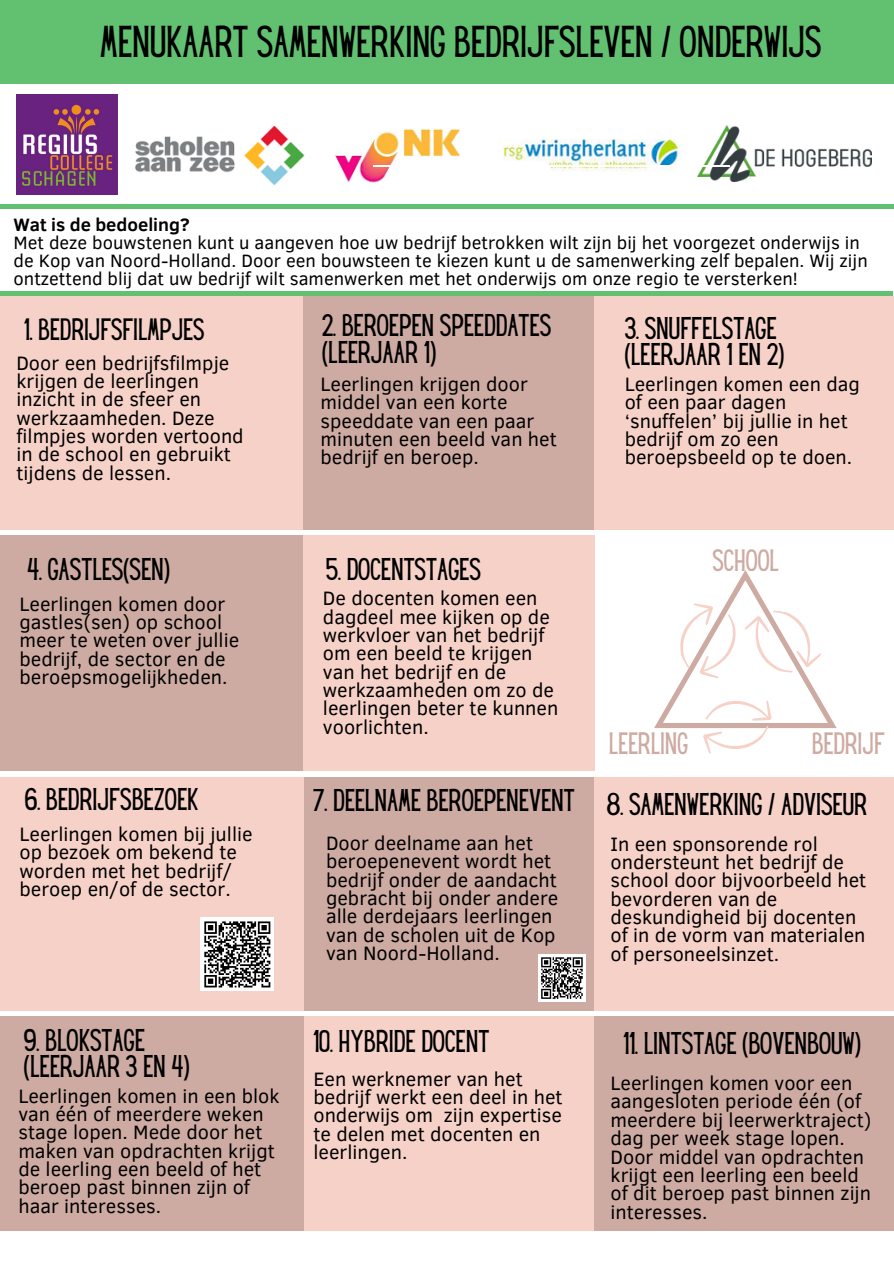
<style>
.page{position:relative;width:894px;height:1264px;background:#fff}
.page>*{position:absolute;margin:0;border:0;box-sizing:border-box;transform-origin:0 0}
.t1{font:39px "Hey Gotcha";color:#000}
.t2{font:27.45px/26.4px "Hey Gotcha";color:#000}
.t3{font:27px "Hey Gotcha";color:#cdaba2}
.t4{font:27px "Hey Gotcha";color:#000}
.t5{font:19.8px/18.3px "Clear Sans";color:#000}
.t6{font:18.3px/18px "Clear Sans";color:#000}
.t7{font:700 18.3px "Clear Sans";color:#000}
</style>
<div class="page">
<img style="left:135px;top:126px;width:170px;height:59px">
<img style="left:335px;top:128px;width:125px;height:55px">
<img style="left:697px;top:126px;width:173px;height:56px">
<img style="left:498px;top:139px;width:182px;height:33px">
<div style="left:0;top:0;width:893px;height:84px;background:#61c171"></div>
<div style="left:0;top:296px;width:893px;height:233px;background:#f6d1c7"></div>
<div style="left:303px;top:296px;width:291px;height:233px;background:#cdaba2"></div>
<div style="left:0;top:535px;width:594px;height:235px;background:#cdaba2"></div>
<div style="left:303px;top:535px;width:291px;height:235px;background:#f6d1c7"></div>
<div style="left:0;top:777px;width:893px;height:234px;background:#f6d1c7"></div>
<div style="left:304px;top:777px;width:290px;height:234px;background:#cdaba2"></div>
<div style="left:0;top:1016px;width:893px;height:214px;background:#cdaba2"></div>
<div style="left:304px;top:1016px;width:290px;height:214px;background:#f6d1c7"></div>
<img style="left:16px;top:94px;width:102px;height:100px">
<div style="left:201px;top:917px;width:73px;height:74px;background:#fff"></div>
<svg style="left:204px;top:921px;width:67px;height:67px"></svg>
<div style="left:538px;top:954px;width:47px;height:47px;background:#fff"></div>
<svg style="left:541px;top:957px;width:42px;height:42px"></svg>
<svg style="left:654px;top:570px;width:182px;height:184px"></svg>
<hr style="left:373px;top:165px;width:356px;height:1px;background:#fff">
<hr style="left:0;top:205px;width:892px;height:4px;background:#61c171">
<hr style="left:0;top:291px;width:892px;height:4px;background:#61c171">
<p class="t1" style="left:100px;top:26px;width:721px">MENUKAART SAMENWERKING BEDRIJFSLEVEN / ONDERWIJS</p>
<p class="t7" style="left:14px;top:212px;width:177px">Wat is de bedoeling?</p>
<p class="t6" style="left:14px;top:233px;width:855px">Met deze bouwstenen kunt u aangeven hoe uw bedrijf betrokken wilt zijn bij het voorgezet onderwijs in de Kop van Noord-Holland. Door een bouwsteen te kiezen kunt u de samenwerking zelf bepalen. Wij zijn ontzettend blij dat uw bedrijf wilt samenwerken met het onderwijs om onze regio te versterken!</p>
<p class="t4" style="left:24px;top:318px;width:181px">1. BEDRIJFSFILMPJES</p>
<h2 class="t5" style="left:16px;top:352px;width:229px">Door een bedrijfsfilmpje krijgen de leerlingen inzicht in de sfeer en werkzaamheden. Deze filmpjes worden vertoond in de school en gebruikt tijdens de lessen.</h2>
<p class="t2" style="left:27px;top:559px;width:144px">4. GASTLES(SEN)</p>
<p class="t5" style="left:19px;top:593px;width:221px">Leerlingen komen door gastles(sen) op school meer te weten over jullie bedrijf, de sector en de beroepsmogelijkheden.</p>
<p class="t2" style="left:25px;top:788px;width:174px">6. BEDRIJFSBEZOEK</p>
<p class="t5" style="left:19px;top:824px;width:234px">Leerlingen komen bij jullie op bezoek om bekend te worden met het bedrijf/ beroep en/of de sector.</p>
<h2 class="t2" style="left:24px;top:1029px;width:167px">9. BLOKSTAGE (LEERJAAR 3 EN 4)</h2>
<p class="t5" style="left:18px;top:1085px;width:263px">Leerlingen komen in een blok van één of meerdere weken stage lopen. Mede door het maken van opdrachten krijgt de leerling een beeld of het beroep past binnen zijn of haar interesses.</p>
<h2 class="t2" style="left:322px;top:315px;width:229px">2. BEROEPEN SPEEDDATES (LEERJAAR 1)</h2>
<p class="t5" style="left:320px;top:374px;width:238px">Leerlingen krijgen door middel van een korte speeddate van een paar minuten een beeld van het bedrijf en beroep.</p>
<p class="t2" style="left:326px;top:559px;width:155px">5. DOCENTSTAGES</p>
<p class="t5" style="left:323px;top:588px;width:237px">De docenten komen een dagdeel mee kijken op de werkvloer van het bedrijf om een beeld te krijgen van het bedrijf en de werkzaamheden om zo de leerlingen beter te kunnen voorlichten.</p>
<p class="t2" style="left:313px;top:789px;width:262px">7. DEELNAME BEROEPENEVENT</p>
<p class="t5" style="left:326px;top:833px;width:234px">Door deelname aan het beroepenevent wordt het bedrijf onder de aandacht gebracht bij onder andere alle derdejaars leerlingen van de scholen uit de Kop van Noord-Holland.</p>
<h2 class="t2" style="left:313px;top:1030px;width:177px">10. HYBRIDE DOCENT</h2>
<p class="t5" style="left:313px;top:1068px;width:250px">Een werknemer van het bedrijf werkt een deel in het onderwijs om zijn expertise te delen met docenten en leerlingen.</p>
<p class="t2" style="left:624px;top:317px;width:161px">3. SNUFFELSTAGE (LEERJAAR 1 EN 2)</p>
<p class="t5" style="left:624px;top:374px;width:236px">Leerlingen komen een dag of een paar dagen ‘snuffelen’ bij jullie in het bedrijf om zo een beroepsbeeld op te doen.</p>
<p class="t3" style="left:712px;top:549px;width:66px">SCHOOL</p>
<p class="t3" style="left:608px;top:732px;width:80px">LEERLING</p>
<p class="t3" style="left:811px;top:732px;width:73px">BEDRIJF</p>
<p class="t2" style="left:606px;top:793px;width:260px">8. SAMENWERKING / ADVISEUR</p>
<p class="t5" style="left:610px;top:833px;width:257px">In een sponsorende rol ondersteunt het bedrijf de school door bijvoorbeeld het bevorderen van de deskundigheid bij docenten of in de vorm van materialen of personeelsinzet.</p>
<p class="t2" style="left:623px;top:1032px;width:239px">11. LINTSTAGE (BOVENBOUW)</p>
<h2 class="t5" style="left:610px;top:1073px;width:262px">Leerlingen komen voor een aangesloten periode één (of meerdere bij leerwerktraject) dag per week stage lopen.<br>Door middel van opdrachten krijgt een leerling een beeld of dit beroep past binnen zijn interesses.</h2>
</div>
